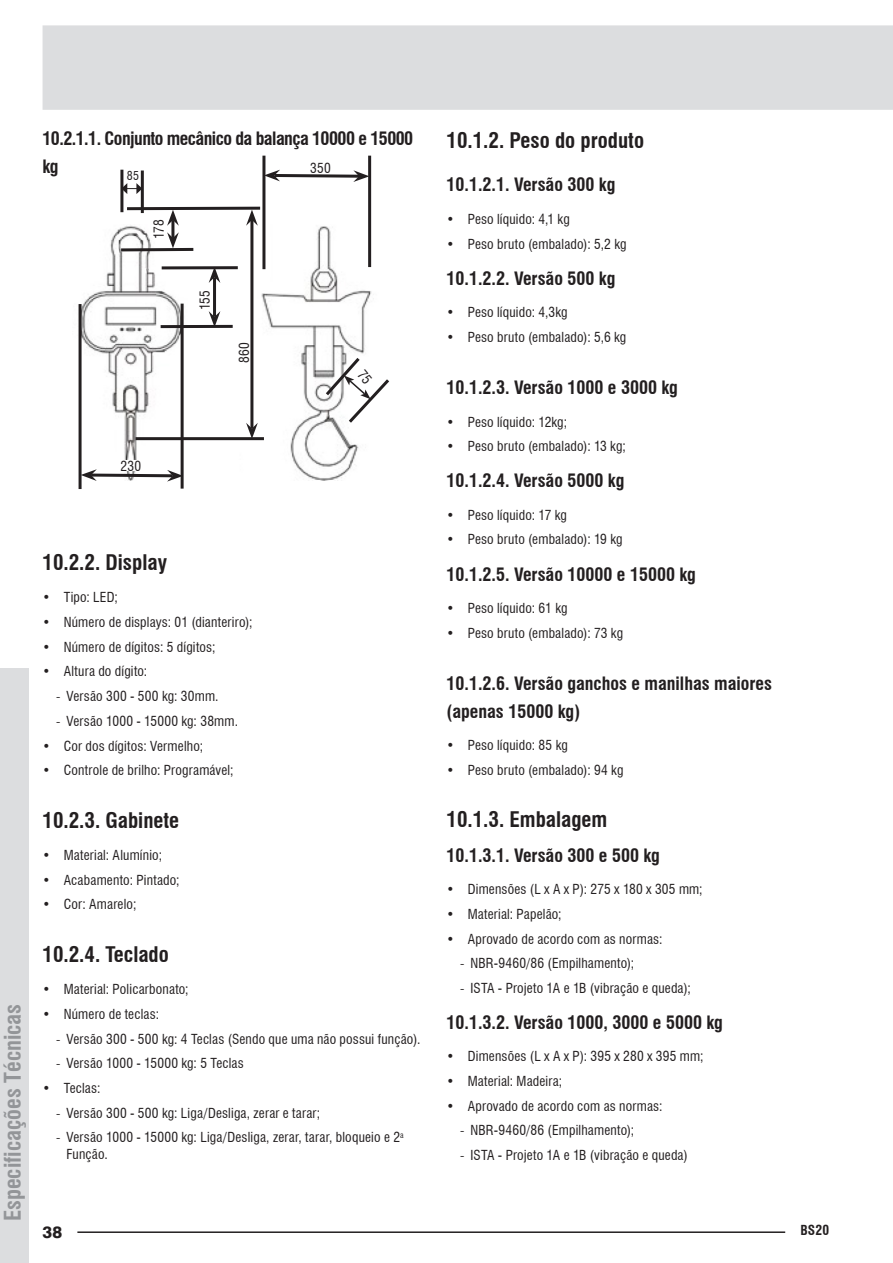
<style>
.page{position:relative;width:893px;height:1263px;background:#fff}
.page>*{position:absolute;margin:0;border:0;box-sizing:border-box;transform-origin:0 0}
.t1{font:700 condensed 22.5px "Swiss 721 BT";color:#939598}
.t2{font:700 condensed 21px "Swiss 721 BT";color:#231f20}
.t3{font:700 condensed 18px/27.6px "Swiss 721 BT";color:#231f20}
.t4{font:700 condensed 18px/27.6px "Swiss 721 BT";letter-spacing:-.03em;color:#231f20}
.t5{font:800 16.5px "Swiss 721 BT";color:#231f20}
.Texto{font:condensed 13.5px/16.2px "Swiss 721 BT";letter-spacing:.015em;color:#231f20}
.t6{font:700 condensed 13.5px "Swiss 721 BT";color:#231f20}
.Texto-2{font:condensed 12px "Swiss 721 BT";color:#231f20}
.s1{font-weight:300;font-stretch:normal}
</style>
<div class="page">
<div style="left:43px;top:25px;width:850px;height:85px;background:#dcdddf"></div>
<div style="left:0;top:668px;width:29px;height:595px;background:#dcdddf"></div>
<hr style="left:77px;top:1231px;width:708px;height:2px;background:#231f20">
<img style="left:78px;top:224px;width:294px;height:257px">
<hr style="left:120px;top:170px;width:3px;height:42px;background:#231f20">
<hr style="left:141px;top:171px;width:3px;height:42px;background:#231f20">
<svg style="left:123px;top:183px;width:18px;height:11px"></svg>
<div style="left:121px;top:460px;width:20px;height:11px;background:#fff"></div>
<hr style="left:79px;top:304px;width:3px;height:185px;background:#231f20">
<hr style="left:181px;top:304px;width:3px;height:185px;background:#231f20">
<svg style="left:81px;top:469px;width:100px;height:13px"></svg>
<hr style="left:171px;top:220px;width:3px;height:18px;background:#231f20">
<svg style="left:118px;top:232px;width:78px;height:21px"></svg>
<div style="left:154px;top:216px;width:10px;height:23px;background:#fff"></div>
<hr style="left:162px;top:266px;width:76px;height:3px;background:#231f20">
<hr style="left:161px;top:325px;width:72px;height:3px;background:#231f20">
<hr style="left:213px;top:277px;width:3px;height:40px;background:#231f20">
<svg style="left:209px;top:269px;width:11px;height:14px"></svg>
<svg style="left:209px;top:311px;width:11px;height:14px"></svg>
<div style="left:200px;top:290px;width:10px;height:20px;background:#fff"></div>
<hr style="left:136px;top:437px;width:128px;height:3px;background:#231f20">
<hr style="left:250px;top:220px;width:3px;height:208px;background:#231f20">
<svg style="left:124px;top:205px;width:138px;height:21px"></svg>
<svg style="left:246px;top:423px;width:12px;height:15px"></svg>
<div style="left:239px;top:343px;width:10px;height:20px;background:#fff"></div>
<hr style="left:262px;top:156px;width:3px;height:113px;background:#231f20">
<hr style="left:368px;top:156px;width:3px;height:111px;background:#231f20">
<svg style="left:265px;top:170px;width:104px;height:12px"></svg>
<div style="left:310px;top:162px;width:23px;height:11px;background:#fff"></div>
<svg style="left:323px;top:355px;width:66px;height:71px"></svg>
<h1 class="t1" style="left:-1px;top:1221px;width:219px;rotate:-90deg">Especificações Técnicas</h1>
<p class="t4" style="left:43px;top:125px;width:372px">10.2.1.1. Conjunto mecânico da balança 10000 e 15000 kg</p>
<p class="Texto" style="left:310px;top:160px;width:22px">350</p>
<p class="Texto-2" style="left:127px;top:168px;width:14px">85</p>
<p class="Texto" style="left:151px;top:239px;width:21px;rotate:-90deg">178</p>
<p class="Texto" style="left:197px;top:310px;width:21px;rotate:-90deg">155</p>
<p class="Texto" style="left:236px;top:363px;width:22px;rotate:-90deg">860</p>
<p class="Texto" style="left:121px;top:458px;width:22px">230</p>
<p class="t2" style="left:43px;top:550px;width:126px">10.2.2. Display</p>
<p class="Texto" style="left:43px;top:589px;width:77px">• Tipo: LED;</p>
<p class="Texto" style="left:43px;top:614px;width:212px">• Número de displays: 01 (dianteriro);</p>
<p class="Texto" style="left:43px;top:639px;width:174px">• Número de dígitos: 5 dígitos;</p>
<p class="Texto" style="left:43px;top:663px;width:106px">• Altura do dígito:</p>
<p class="Texto" style="left:56px;top:688px;width:164px"><span class="s1">-</span> Versão 300 - 500 kg: 30mm.</p>
<p class="Texto" style="left:56px;top:713px;width:184px"><span class="s1">-</span> Versão 1000 - 15000 kg: 38mm.</p>
<p class="Texto" style="left:43px;top:737px;width:162px">• Cor dos dígitos: Vermelho;</p>
<p class="Texto" style="left:43px;top:762px;width:193px">• Controle de brilho: Programável;</p>
<p class="t2" style="left:43px;top:807px;width:138px">10.2.3. Gabinete</p>
<p class="Texto" style="left:43px;top:847px;width:121px">• Material: Alumínio;</p>
<p class="Texto" style="left:43px;top:872px;width:139px">• Acabamento: Pintado;</p>
<p class="Texto" style="left:43px;top:896px;width:95px">• Cor: Amarelo;</p>
<p class="t2" style="left:43px;top:941px;width:128px">10.2.4. Teclado</p>
<p class="Texto" style="left:43px;top:981px;width:148px">• Material: Policarbonato;</p>
<p class="Texto" style="left:43px;top:1006px;width:118px">• Número de teclas:</p>
<p class="Texto" style="left:56px;top:1030px;width:366px"><span class="s1">-</span> Versão 300 - 500 kg: 4 Teclas (Sendo que uma não possui função).</p>
<p class="Texto" style="left:56px;top:1055px;width:189px"><span class="s1">-</span> Versão 1000 - 15000 kg: 5 Teclas</p>
<p class="Texto" style="left:43px;top:1080px;width:59px">• Teclas:</p>
<p class="Texto" style="left:56px;top:1105px;width:266px"><span class="s1">-</span> Versão 300 - 500 kg: Liga/Desliga, zerar e tarar;</p>
<p class="Texto" style="left:67px;top:1129px;width:339px;text-indent:-10px"><span class="s1">-</span> Versão 1000 - 15000 kg: Liga/Desliga, zerar, tarar, bloqueio e 2<sup>a<br></sup>Função.</p>
<p class="t2" style="left:446px;top:127px;width:199px">10.1.2. Peso do produto</p>
<p class="t3" style="left:446px;top:171px;width:170px">10.1.2.1. Versão 300 kg</p>
<p class="Texto" style="left:446px;top:211px;width:125px">• Peso líquido: 4,1 kg</p>
<p class="Texto" style="left:446px;top:236px;width:182px">• Peso bruto (embalado): 5,2 kg</p>
<p class="t3" style="left:446px;top:264px;width:170px">10.1.2.2. Versão 500 kg</p>
<p class="Texto" style="left:446px;top:304px;width:123px">• Peso líquido: 4,3kg</p>
<p class="Texto" style="left:446px;top:329px;width:181px">• Peso bruto (embalado): 5,6 kg</p>
<p class="t3" style="left:446px;top:374px;width:233px">10.1.2.3. Versão 1000 e 3000 kg</p>
<p class="Texto" style="left:446px;top:413px;width:122px">• Peso líquido: 12kg;</p>
<p class="Texto" style="left:446px;top:438px;width:181px">• Peso bruto (embalado): 13 kg;</p>
<p class="t3" style="left:446px;top:467px;width:179px">10.1.2.4. Versão 5000 kg</p>
<p class="Texto" style="left:446px;top:507px;width:122px">• Peso líquido: 17 kg</p>
<p class="Texto" style="left:446px;top:531px;width:178px">• Peso bruto (embalado): 19 kg</p>
<p class="t3" style="left:446px;top:560px;width:251px">10.1.2.5. Versão 10000 e 15000 kg</p>
<p class="Texto" style="left:446px;top:600px;width:123px">• Peso líquido: 61 kg</p>
<p class="Texto" style="left:446px;top:625px;width:178px">• Peso bruto (embalado): 73 kg</p>
<p class="t3" style="left:446px;top:670px;width:327px">10.1.2.6. Versão ganchos e manilhas maiores (apenas 15000 kg)</p>
<p class="Texto" style="left:446px;top:737px;width:123px">• Peso líquido: 85 kg</p>
<p class="Texto" style="left:446px;top:762px;width:178px">• Peso bruto (embalado): 94 kg</p>
<p class="t2" style="left:446px;top:807px;width:162px">10.1.3. Embalagem</p>
<p class="t3" style="left:446px;top:841px;width:215px">10.1.3.1. Versão 300 e 500 kg</p>
<p class="Texto" style="left:446px;top:881px;width:258px">• Dimensões (L x A x P): 275 x 180 x 305 mm;</p>
<p class="Texto" style="left:446px;top:906px;width:117px">• Material: Papelão;</p>
<p class="Texto" style="left:446px;top:931px;width:218px">• Aprovado de acordo com as normas:</p>
<p class="Texto" style="left:460px;top:955px;width:176px"><span class="s1">-</span> NBR-9460/86 (Empilhamento);</p>
<p class="Texto" style="left:460px;top:980px;width:232px"><span class="s1">-</span> ISTA - Projeto 1A e 1B (vibração e queda);</p>
<p class="t3" style="left:446px;top:1008px;width:278px">10.1.3.2. Versão 1000, 3000 e 5000 kg</p>
<p class="Texto" style="left:446px;top:1048px;width:258px">• Dimensões (L x A x P): 395 x 280 x 395 mm;</p>
<p class="Texto" style="left:446px;top:1073px;width:117px">• Material: Madeira;</p>
<p class="Texto" style="left:446px;top:1098px;width:218px">• Aprovado de acordo com as normas:</p>
<p class="Texto" style="left:460px;top:1122px;width:176px"><span class="s1">-</span> NBR-9460/86 (Empilhamento);</p>
<p class="Texto" style="left:460px;top:1147px;width:229px"><span class="s1">-</span> ISTA - Projeto 1A e 1B (vibração e queda)</p>
<p class="t5" style="left:43px;top:1222px;width:21px">38</p>
<p class="t6" style="left:800px;top:1222px;width:30px">BS20</p>
</div>
